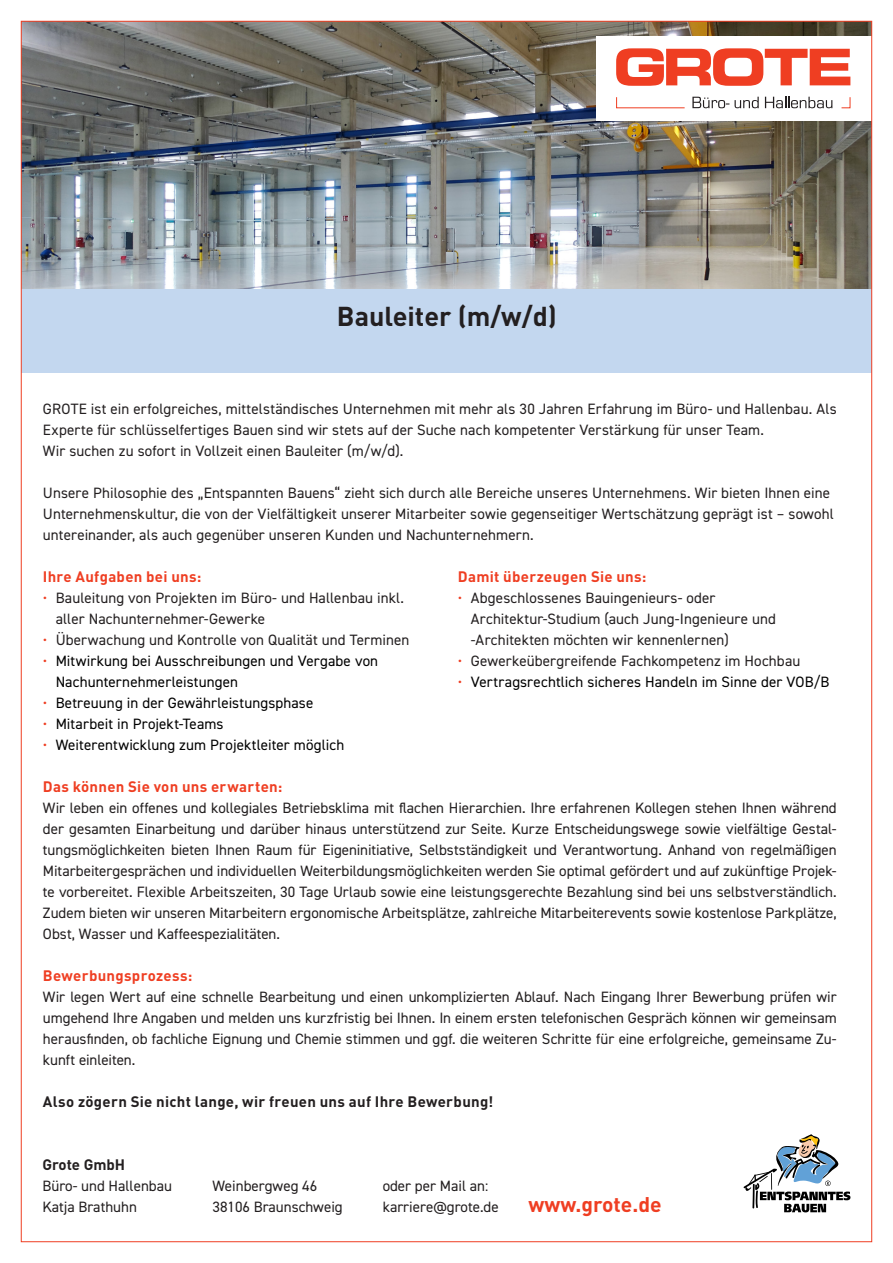
<style>
.page{position:relative;width:893px;height:1263px;background:#fff}
.page>*{position:absolute;margin:0;border:0;box-sizing:border-box;transform-origin:0 0}
.t1{font:700 27px "DIN";color:#231f20}
.t2{font:700 21px "DIN";color:#ef3e22}
.t3{font:15px/21px "DIN2014";letter-spacing:.005em;color:#231f20}
.t4{font:15px/21px "DIN2014";letter-spacing:.005em;color:#000001}
.t5{font:700 15px "DIN";letter-spacing:.02em;color:#ef3e22}
.t6{font:700 15px "DIN";letter-spacing:.015em;color:#231f20}
.s1{color:#ef3e22}
</style>
<div class="page">
<svg style="left:743px;top:1134px;width:107px;height:78px"></svg>
<div style="left:21px;top:288px;width:851px;height:84px;background:#c3d7ef"></div>
<img style="left:23px;top:23px;width:847px;height:265px">
<div style="left:596px;top:36px;width:276px;height:84px;background:#fff"></div>
<svg style="left:616px;top:48px;width:234px;height:38px"></svg>
<svg style="left:616px;top:96px;width:235px;height:13px"></svg>
<h1 class="t1" style="left:337px;top:299px;width:221px">Bauleiter (m/w/d)</h1>
<p class="t3" style="left:43px;top:398px;width:795px">GROTE ist ein erfolgreiches, mittelständisches Unternehmen mit mehr als 30 Jahren Erfahrung im Büro- und Hallenbau. Als<br>Experte für schlüsselfertiges Bauen sind wir stets auf der Suche nach kompetenter Verstärkung für unser Team.<br>Wir suchen zu sofort in Vollzeit einen Bauleiter (m/w/d).</p>
<p class="t3" style="left:43px;top:482px;width:792px">Unsere Philosophie des „Entspannten Bauens“ zieht sich durch alle Bereiche unseres Unternehmens. Wir bieten Ihnen eine<br>Unternehmenskultur, die von der Vielfältigkeit unserer Mitarbeiter sowie gegenseitiger Wertschätzung geprägt ist – sowohl untereinander, als auch gegenüber unseren Kunden und Nachunternehmern.</p>
<p class="t5" style="left:458px;top:567px;width:190px">Damit überzeugen Sie uns:</p>
<p class="t3" style="left:471px;top:587px;width:307px;text-indent:-13px"><span class="s1">•</span> Abgeschlossenes Bauingenieurs- oder<br>Architektur-Studium (auch Jung-Ingenieure und -Architekten möchten wir kennenlernen)</p>
<p class="t3" style="left:458px;top:650px;width:344px"><span class="s1">•</span> Gewerkeübergreifende Fachkompetenz im Hochbau</p>
<p class="t4" style="left:458px;top:671px;width:373px"><span class="s1">•</span> Vertragsrechtlich sicheres Handeln im Sinne der VOB/B</p>
<p class="t5" style="left:43px;top:567px;width:160px">Ihre Aufgaben bei uns:</p>
<p class="t3" style="left:56px;top:587px;width:350px;text-indent:-13px"><span class="s1">•</span> Bauleitung von Projekten im Büro- und Hallenbau inkl. aller Nachunternehmer-Gewerke</p>
<p class="t3" style="left:43px;top:629px;width:368px"><span class="s1">•</span> Überwachung und Kontrolle von Qualität und Terminen</p>
<p class="t4" style="left:56px;top:650px;width:324px;text-indent:-13px"><span class="s1">•</span> Mitwirkung bei Ausschreibungen und Vergabe von<br>Nachunternehmerleistungen</p>
<p class="t4" style="left:43px;top:692px;width:272px"><span class="s1">•</span> Betreuung in der Gewährleistungsphase</p>
<p class="t4" style="left:43px;top:713px;width:182px"><span class="s1">•</span> Mitarbeit in Projekt-Teams</p>
<p class="t4" style="left:43px;top:734px;width:303px"><span class="s1">•</span> Weiterentwicklung zum Projektleiter möglich</p>
<p class="t5" style="left:43px;top:777px;width:241px">Das können Sie von uns erwarten:</p>
<p class="t3" style="left:43px;top:797px;width:795px;text-align:justify">Wir leben ein offenes und kollegiales Betriebsklima mit flachen Hierarchien. Ihre erfahrenen Kollegen stehen Ihnen während der gesamten Einarbeitung und darüber hinaus unterstützend zur Seite. Kurze Entscheidungswege sowie vielfältige Gestal&shy;tungsmöglichkeiten bieten Ihnen Raum für Eigeninitiative, Selbstständigkeit und Verantwortung. Anhand von regelmäßigen Mitarbeitergesprächen und individuellen Weiterbildungsmöglichkeiten werden Sie optimal gefördert und auf zukünftige Projek&shy;te vorbereitet. Flexible Arbeitszeiten, 30 Tage Urlaub sowie eine leistungsgerechte Bezahlung sind bei uns selbstverständlich.<br>Zudem bieten wir unseren Mitarbeitern ergonomische Arbeitsplätze, zahlreiche Mitarbeiterevents sowie kostenlose Parkplätze, Obst, Wasser und Kaffeespezialitäten.</p>
<p class="t5" style="left:43px;top:966px;width:151px">Bewerbungsprozess:</p>
<p class="t3" style="left:43px;top:986px;width:795px;text-align:justify">Wir legen Wert auf eine schnelle Bearbeitung und einen unkomplizierten Ablauf. Nach Eingang Ihrer Bewerbung prüfen wir umgehend Ihre Angaben und melden uns kurzfristig bei Ihnen. In einem ersten telefonischen Gespräch können wir gemeinsam herausfinden, ob fachliche Eignung und Chemie stimmen und ggf. die weiteren Schritte für eine erfolgreiche, gemeinsame Zu&shy;kunft einleiten.</p>
<p class="t6" style="left:43px;top:1092px;width:452px">Also zögern Sie nicht lange, wir freuen uns auf Ihre Bewerbung!</p>
<p class="t6" style="left:43px;top:1155px;width:84px">Grote GmbH</p>
<p class="t3" style="left:43px;top:1175px;width:131px">Büro- und Hallenbau</p>
<p class="t3" style="left:213px;top:1175px;width:106px">Weinbergweg 46</p>
<p class="t3" style="left:383px;top:1175px;width:107px">oder per Mail an:</p>
<p class="t3" style="left:43px;top:1196px;width:96px">Katja Brathuhn</p>
<p class="t3" style="left:213px;top:1196px;width:132px">38106 Braunschweig</p>
<p class="t3" style="left:383px;top:1196px;width:117px">karriere@grote.de</p>
<h2 class="t2" style="left:529px;top:1191px;width:135px">www.grote.de</h2>
</div>
